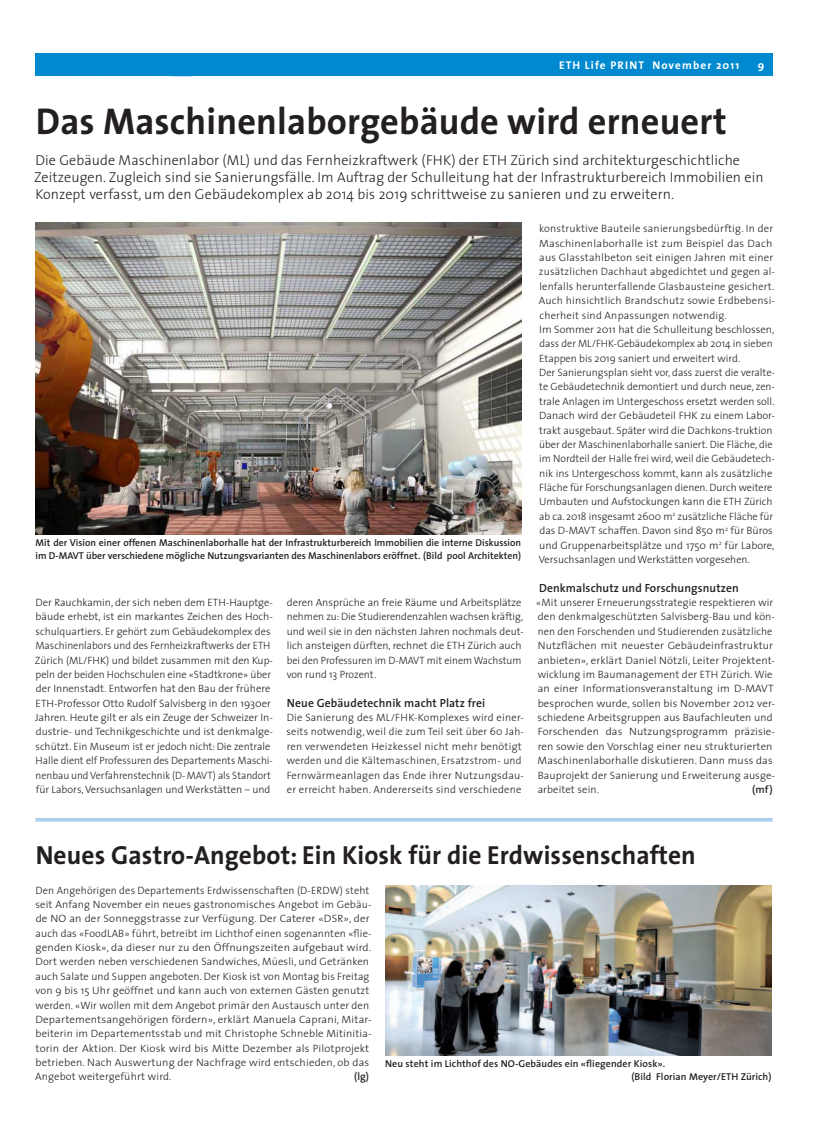
<style>
.page{position:relative;width:833px;height:1134px;background:#fff}
.page>*{position:absolute;margin:0;border:0;box-sizing:border-box;transform-origin:0 0}
.t1{font:700 37.5px "The Sans";letter-spacing:.005em;color:#231f20}
.t2{font:700 26.25px "The Sans";letter-spacing:.005em;color:#231f20}
.t3{font:300 14.38px/16.9px "The Sans";letter-spacing:.01em;color:#231f20}
.t4{font:600 11.88px "The Sans";letter-spacing:.01em;color:#231f20}
.t5{font:700 11.25px "The Sans";letter-spacing:.1em;color:#fff}
.t6{font:300 10.62px/14.4px "The Sans";letter-spacing:.01em;color:#231f20}
.t7{font:600 10.62px "The Sans";color:#231f20}
.t8{font:600 10.62px "The Sans";color:#231f20;scale:.96 1}
.t9{font:600 10px/12.5px "The Sans";color:#231f20}
</style>
<div class="page">
<div style="left:749px;top:53px;width:23px;height:23px;background:#0089cf"></div>
<div style="left:35px;top:53px;width:715px;height:23px;background:#0089cf"></div>
<img style="left:36px;top:222px;width:485px;height:312px">
<svg style="left:35px;top:818px;width:737px;height:4px;background:#b2d2ee"></svg>
<img style="left:385px;top:885px;width:386px;height:171px">
<p class="t5" style="left:559px;top:55px;width:185px">ETH Life PRINT November 2011</p>
<p class="t5" style="left:652px;top:55px;width:88px">November 2011</p>
<p class="t5" style="left:758px;top:55px;width:8px">9</p>
<h1 class="t1" style="left:36px;top:90px;width:692px">Das Maschinenlaborgebäude wird erneuert</h1>
<p class="t3" style="left:34px;top:152px;width:731px">Die Gebäude Maschinenlabor (ML) und das Fernheizkraftwerk (FHK) der ETH Zürich sind architekturgeschichtliche<br>Zeitzeugen. Zugleich sind sie Sanierungsfälle. Im Auftrag der Schulleitung hat der Infrastrukturbereich Immobilien ein<br>Konzept verfasst, um den Gebäudekomplex ab 2014 bis 2019 schrittweise zu sanieren und zu erweitern.</p>
<p class="t9" style="left:36px;top:536px;width:487px">Mit der Vision einer offenen Maschinenlaborhalle hat der Infrastrukturbereich Immobilien die interne Diskussion im D-MAVT über verschiedene mögliche Nutzungsvarianten des Maschinenlabors eröffnet. (Bild pool Architekten)</p>
<p class="t6" style="left:35px;top:595px;width:239px">Der Rauchkamin, der sich neben dem ETH-Hauptge&shy;bäude erhebt, ist ein markantes Zeichen des Hoch&shy;schulquartiers. Er gehört zum Gebäudekomplex des Maschinenlabors und des Fernheizkraftwerks der ETH Zürich (ML/FHK) und bildet zusammen mit den Kup&shy;peln der beiden Hochschulen eine «Stadtkrone» über der Innenstadt. Entworfen hat den Bau der frühere ETH-Professor Otto Rudolf Salvisberg in den 1930er Jahren. Heute gilt er als ein Zeuge der Schweizer In&shy;dustrie- und Technikgeschichte und ist denkmalge&shy;schützt. Ein Museum ist er jedoch nicht: Die zentrale Halle dient elf Professuren des Departements Maschi&shy;nenbau und Verfahrenstechnik (D-MAVT) als Standort für Labors, Versuchsanlagen und Werkstätten – und</p>
<p class="t6" style="left:287px;top:595px;width:239px">deren Ansprüche an freie Räume und Arbeitsplätze nehmen zu: Die Studierendenzahlen wachsen kräftig, und weil sie in den nächsten Jahren nochmals deut&shy;lich ansteigen dürften, rechnet die ETH Zürich auch bei den Professuren im D-MAVT mit einem Wachstum von rund 13 Prozent.</p>
<p class="t4" style="left:287px;top:693px;width:200px">Neue Gebäudetechnik macht Platz frei</p>
<p class="t6" style="left:286px;top:710px;width:239px">Die Sanierung des ML/FHK-Komplexes wird einer&shy;seits notwendig, weil die zum Teil seit über 60 Jah&shy;ren verwendeten Heizkessel nicht mehr benötigt werden und die Kältemaschinen, Ersatzstrom- und Fernwärmeanlagen das Ende ihrer Nutzungsdau&shy;er erreicht haben. Andererseits sind verschiedene</p>
<p class="t6" style="left:539px;top:221px;width:238px">konstruktive Bauteile sanierungsbedürftig. In der Maschinenlaborhalle ist zum Beispiel das Dach aus Glasstahlbeton seit einigen Jahren mit einer zusätzlichen Dachhaut abgedichtet und gegen al&shy;lenfalls herunterfallende Glasbausteine gesichert.<br>Auch hinsichtlich Brandschutz sowie Erdbebensi&shy;cherheit sind Anpassungen notwendig.<br>Im Sommer 2011 hat die Schulleitung beschlossen, dass der ML/FHK-Gebäudekomplex ab 2014 in sieben Etappen bis 2019 saniert und erweitert wird.<br>Der Sanierungsplan sieht vor, dass zuerst die veralte&shy;te Gebäudetechnik demontiert und durch neue, zen&shy;trale Anlagen im Untergeschoss ersetzt werden soll.<br>Danach wird der Gebäudeteil FHK zu einem Labor&shy;trakt ausgebaut. Später wird die Dachkons-truktion über der Maschinenlaborhalle saniert. Die Fläche, die im Nordteil der Halle frei wird, weil die Gebäudetech&shy;nik ins Untergeschoss kommt, kann als zusätzliche Fläche für Forschungsanlagen dienen. Durch weitere Umbauten und Aufstockungen kann die ETH Zürich ab ca. 2018 insgesamt 2600 m<sup>2</sup> zusätzliche Fläche für das D-MAVT schaffen. Davon sind 850 m<sup>2</sup> für Büros und Gruppenarbeitsplätze und 1750 m<sup>2</sup> für Labore, Versuchsanlagen und Werkstätten vorgesehen.</p>
<p class="t4" style="left:539px;top:578px;width:201px">Denkmalschutz und Forschungsnutzen</p>
<p class="t6" style="left:536px;top:595px;width:240px">«Mit unserer Erneuerungsstrategie respektieren wir den denkmalgeschützten Salvisberg-Bau und kön&shy;nen den Forschenden und Studierenden zusätzliche Nutzflächen mit neuester Gebäudeinfrastruktur anbieten», erklärt Daniel Nötzli, Leiter Projektent&shy;wicklung im Baumanagement der ETH Zürich. Wie an einer Informationsveranstaltung im D-MAVT besprochen wurde, sollen bis November 2012 ver&shy;schiedene Arbeitsgruppen aus Baufachleuten und Forschenden das Nutzungsprogramm präzisie&shy;ren sowie den Vorschlag einer neu strukturierten Maschinenlaborhalle diskutieren. Dann muss das Bauprojekt der Sanierung und Erweiterung ausge&shy;arbeitet sein.</p>
<p class="t7" style="left:752px;top:780px;width:22px">(mf)</p>
<h2 class="t2" style="left:36px;top:833px;width:661px">Neues Gastro-Angebot: Ein Kiosk für die Erdwissenschaften</h2>
<p class="t6" style="left:35px;top:882px;width:338px">Den Angehörigen des Departements Erdwissenschaften (D-ERDW) steht seit Anfang November ein neues gastronomisches Angebot im Gebäu&shy;de NO an der Sonneggstrasse zur Verfügung. Der Caterer «DSR», der auch das «FoodLAB» führt, betreibt im Lichthof einen sogenannten «flie&shy;genden Kiosk», da dieser nur zu den Öffnungszeiten aufgebaut wird.<br>Dort werden neben verschiedenen Sandwiches, Müesli, und Getränken auch Salate und Suppen angeboten. Der Kiosk ist von Montag bis Freitag von 9 bis 15 Uhr geöffnet und kann auch von externen Gästen genutzt werden. «Wir wollen mit dem Angebot primär den Austausch unter den Departementsangehörigen fördern», erklärt Manuela Caprani, Mitar&shy;beiterin im Departementsstab und mit Christophe Schneble Mitinitia&shy;torin der Aktion. Der Kiosk wird bis Mitte Dezember als Pilotprojekt betrieben. Nach Auswertung der Nachfrage wird entschieden, ob das Angebot weitergeführt wird.</p>
<p class="t8" style="left:354px;top:1068px;width:17px">(lg)</p>
<p class="t9" style="left:631px;top:1057px;width:141px;text-indent:-246px">Neu steht im Lichthof des NO-Gebäudes ein «fliegender Kiosk».<br>(Bild Florian Meyer/ETH Zürich)</p>
</div>
